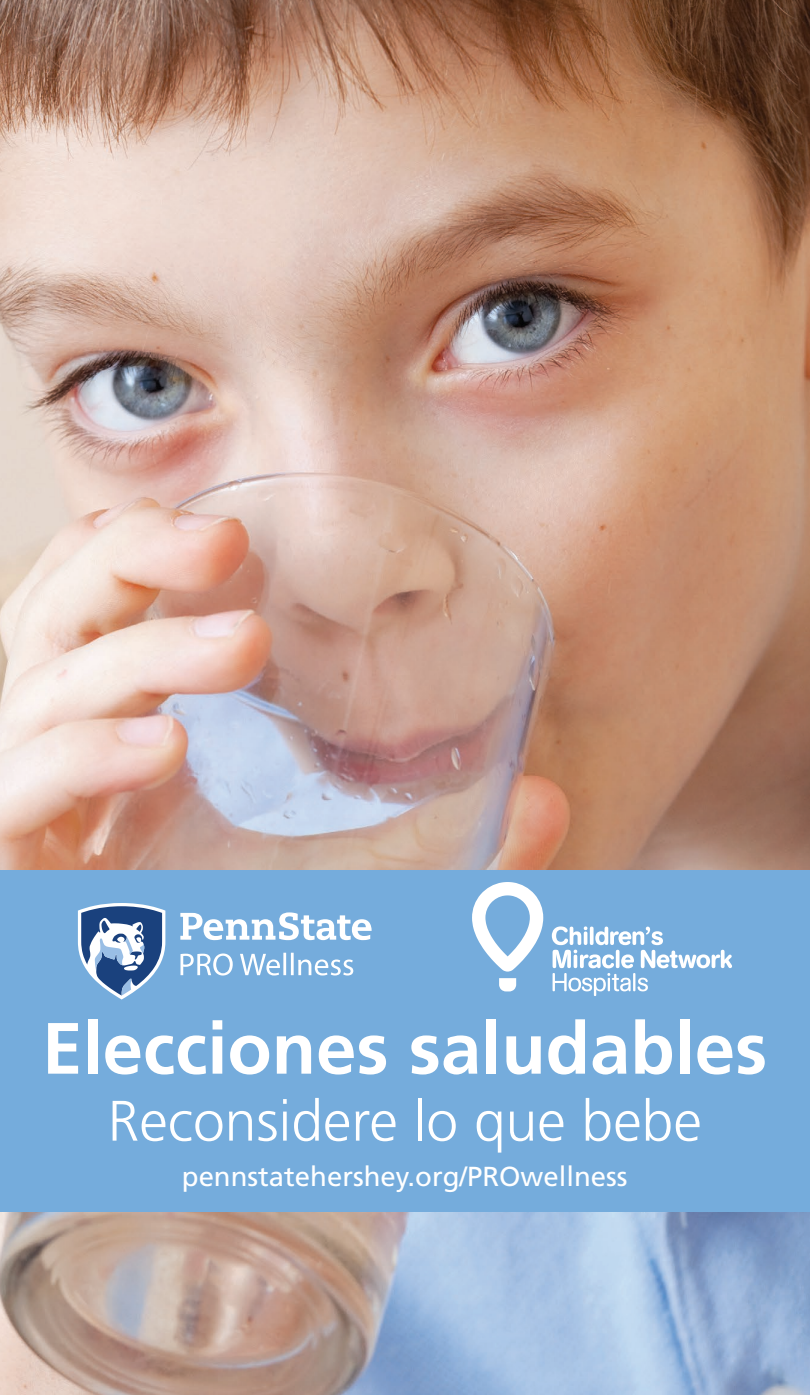
<style>
.page{position:relative;width:810px;height:1395px;background:#fff}
.page>*{position:absolute;margin:0;border:0;box-sizing:border-box;transform-origin:0 0}
.t1{font:700 72.5px "Frutiger LT Std";color:#fff}
.t2{font:300 57px "Frutiger LT Std";color:#fff}
.t3{font:27.5px "Frutiger LT Std";color:#fff}
</style>
<div class="page">
<img style="left:0;top:0;width:810px;height:1395px">
<div style="left:0;top:870px;width:810px;height:342px;background:#75acdc"></div>
<svg style="left:78px;top:903px;width:87px;height:97px"></svg>
<svg style="left:180px;top:912px;width:192px;height:28px"></svg>
<svg style="left:181px;top:953px;width:52px;height:23px"></svg>
<svg style="left:240px;top:954px;width:40px;height:22px"></svg>
<hr style="left:291px;top:953px;width:3px;height:22px;background:#fff">
<svg style="left:298px;top:960px;width:55px;height:16px"></svg>
<svg style="left:472px;top:882px;width:71px;height:90px"></svg>
<svg style="left:499px;top:978px;width:17px;height:13px"></svg>
<svg style="left:552px;top:926px;width:180px;height:70px"></svg>
<hr style="left:283px;top:953px;width:3px;height:22px;background:#fff">
<h1 class="t1" style="left:42px;top:1006px;width:727px">Elecciones saludables</h1>
<h2 class="t2" style="left:108px;top:1089px;width:596px">Reconsidere lo que bebe</h2>
<p class="t3" style="left:182px;top:1160px;width:447px">pennstatehershey.org/PROwellness</p>
</div>
